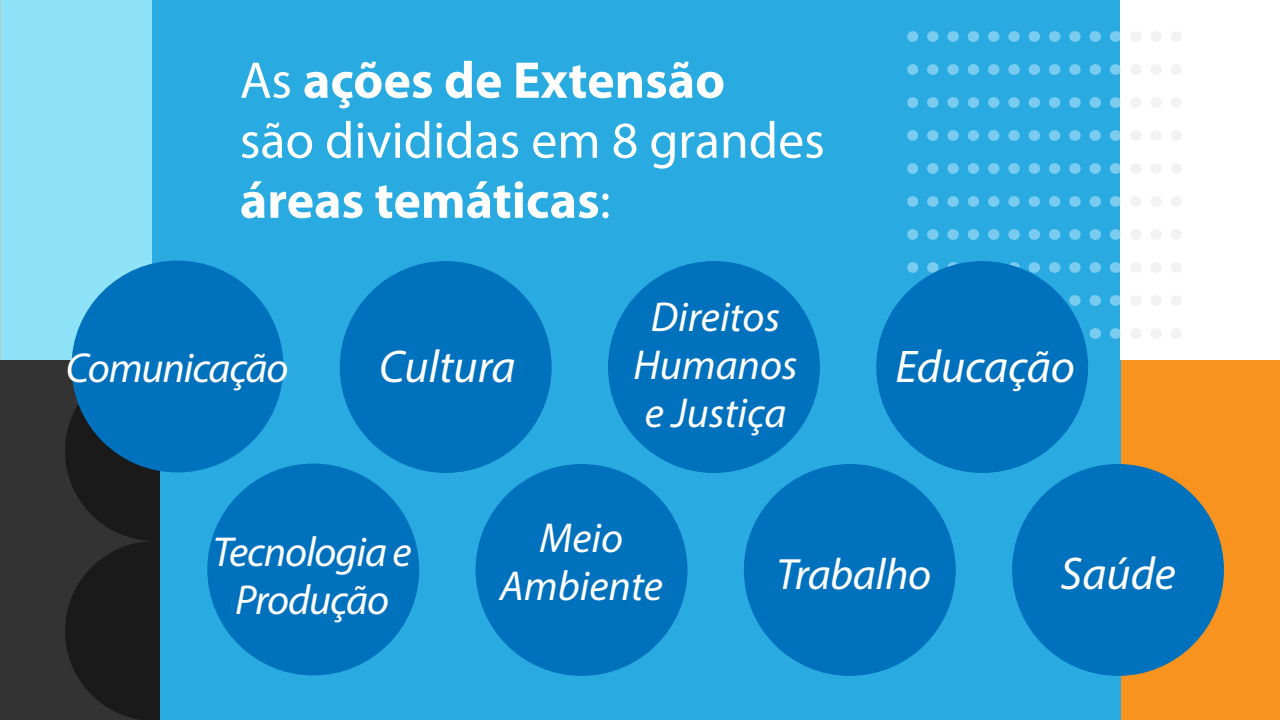
<style>
.page{position:relative;width:1280px;height:720px;background:#fff}
.page>*{position:absolute;margin:0;border:0;box-sizing:border-box;transform-origin:0 0}
.t1{font:700 52px/60px "Myriad Pro";color:#fff}
.t2{font:italic 46px "Myriad Pro";color:#fff}
.t3{font:italic 44px "Myriad Pro";letter-spacing:-.01em;color:#fff}
.t4{font:italic 42px/48px "Myriad Pro";letter-spacing:-.005em;color:#fff;text-align:center}
.t5{font:italic 42px/48px "Myriad Pro";letter-spacing:-.025em;color:#fff;text-align:center}
.s1{font-weight:400}
</style>
<div class="page">
<div style="left:0;top:0;width:160px;height:360px;background:#8fe3f9"></div>
<div style="left:152px;top:0;width:1128px;height:720px;background:#29abe2"></div>
<div style="left:1121px;top:360px;width:159px;height:360px;background:#f7931e"></div>
<div style="left:0;top:360px;width:160px;height:360px;background:#333"></div>
<svg style="left:0;top:0;width:1px;height:360px"></svg>
<svg style="left:65px;top:405px;width:95px;height:315px"></svg>
<div style="left:1120px;top:0;width:160px;height:360px;background:#fff"></div>
<svg style="left:932px;top:31px;width:230px;height:11px"></svg>
<svg style="left:932px;top:64px;width:230px;height:11px"></svg>
<svg style="left:932px;top:97px;width:230px;height:11px"></svg>
<svg style="left:932px;top:130px;width:230px;height:11px"></svg>
<svg style="left:932px;top:163px;width:230px;height:11px"></svg>
<svg style="left:932px;top:196px;width:230px;height:11px"></svg>
<svg style="left:932px;top:229px;width:230px;height:11px"></svg>
<svg style="left:932px;top:262px;width:230px;height:11px"></svg>
<svg style="left:1060px;top:295px;width:102px;height:11px"></svg>
<svg style="left:1081px;top:328px;width:81px;height:11px"></svg>
<div style="left:71px;top:261px;width:212px;height:211px;background:#0071bc;border-radius:50%"></div>
<div style="left:340px;top:261px;width:212px;height:212px;background:#0071bc;border-radius:50%"></div>
<div style="left:608px;top:261px;width:212px;height:212px;background:#0071bc;border-radius:50%"></div>
<div style="left:876px;top:261px;width:212px;height:212px;background:#0071bc;border-radius:50%"></div>
<div style="left:207px;top:464px;width:212px;height:211px;background:#0071bc;border-radius:50%"></div>
<div style="left:476px;top:464px;width:211px;height:212px;background:#0071bc;border-radius:50%"></div>
<div style="left:744px;top:464px;width:212px;height:212px;background:#0071bc;border-radius:50%"></div>
<div style="left:1012px;top:464px;width:212px;height:212px;background:#0071bc;border-radius:50%"></div>
<p class="t1" style="left:240px;top:49px;width:586px"><span class="s1">As</span> ações de Extensão<br><span class="s1">são divididas em 8 grandes </span>áreas temáticas<span class="s1">:</span></p>
<p class="t5" style="left:66px;top:343px;width:224px">Comunicação</p>
<p class="t2" style="left:379px;top:338px;width:138px">Cultura</p>
<p class="t4" style="left:633px;top:292px;width:166px">Direitos<br>Humanos e Justiça</p>
<p class="t2" style="left:896px;top:338px;width:181px">Educação</p>
<p class="t5" style="left:213px;top:527px;width:200px">Tecnologia e<br>Produção</p>
<p class="t4" style="left:500px;top:513px;width:165px">Meio<br>Ambiente</p>
<p class="t3" style="left:777px;top:547px;width:156px">Trabalho</p>
<p class="t2" style="left:1061px;top:545px;width:117px">Saúde</p>
</div>
